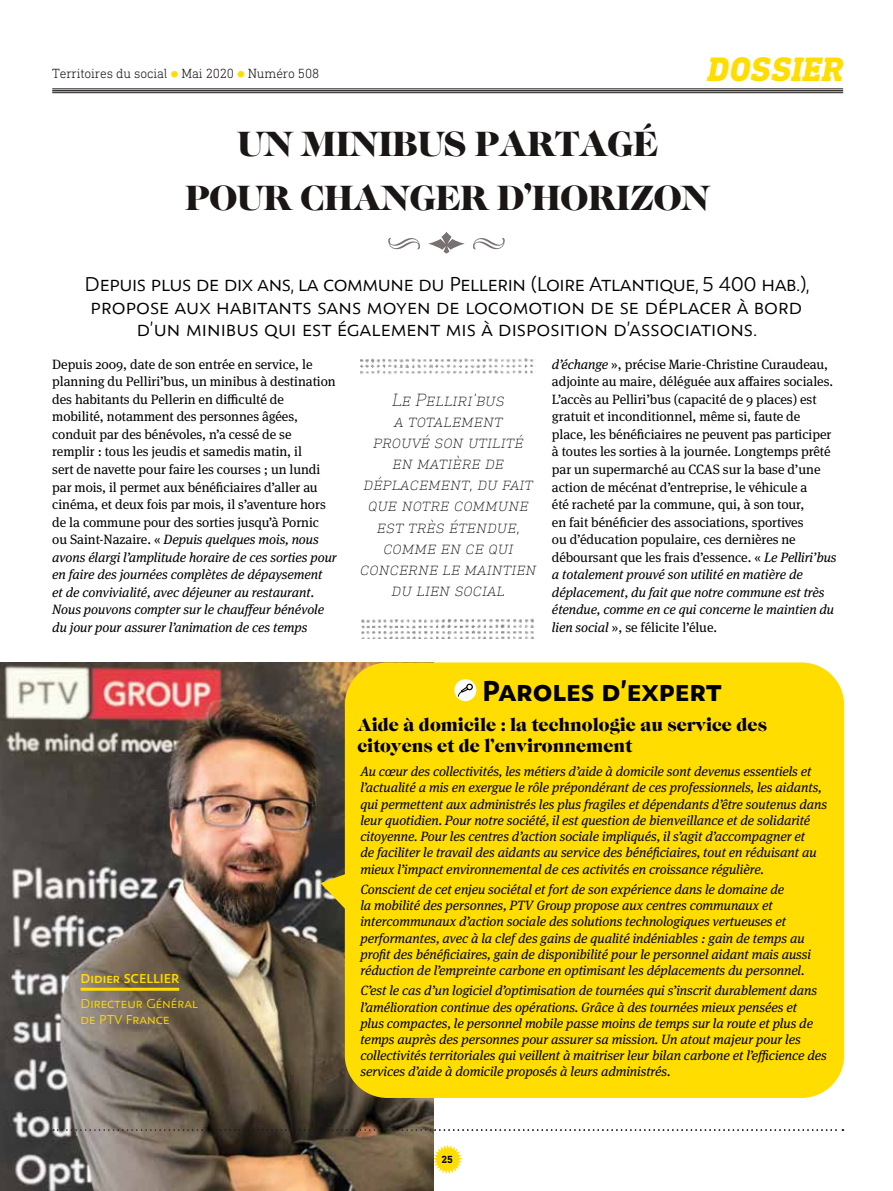
<style>
.page{position:relative;width:893px;height:1191px;background:#fff}
.page>*{position:absolute;margin:0;border:0;box-sizing:border-box;transform-origin:0 0}
.t1{font:36px/54px "Caslon Gra D";letter-spacing:-.01em;color:#1a1615;text-align:center}
.t2{font:italic 800 34.5px "DIN Next Slab Pro";letter-spacing:.01em;color:#fd0}
.t3{font:700 30px "Assemblage";letter-spacing:-.005em;color:#000}
.t4{font:21px/22.5px "Assemblage";color:#000;text-align:center}
.t5{font:italic 200 18px/21px "DIN Next Slab Pro";color:#000;text-align:center}
.t6{font:18px/21.6px "Caslon Gra D";color:#000}
.t7{font:italic 13.5px/16.2px "Meta Serif OT";letter-spacing:-.005em;color:#000}
.t8{font:13.5px/17.5px "Meta Serif OT";letter-spacing:-.005em;color:#000}
.t9{font:300 13.5px "DIN Next Slab Pro";letter-spacing:-.01em;color:#1a1615}
.t10{font:13.5px/16.2px "Assemblage";color:#fd0}
.t11{font:600 13.5px "Assemblage";color:#fd0}
.t12{font:700 10.5px "DIN Next Slab Pro";color:#000}
.s1{font-style:italic}
</style>
<div class="page">
<svg style="left:433px;top:1144px;width:29px;height:30px"></svg>
<svg style="left:171px;top:70px;width:7px;height:8px"></svg>
<svg style="left:237px;top:70px;width:8px;height:8px"></svg>
<hr style="left:52px;top:88px;width:791px;height:1px;background:#1a1615">
<hr style="left:52px;top:90px;width:791px;height:1px;background:#1a1615">
<hr style="left:52px;top:92px;width:791px;height:1px;background:#1a1615">
<svg style="left:473px;top:238px;width:32px;height:11px"></svg>
<svg style="left:388px;top:238px;width:32px;height:11px"></svg>
<svg style="left:428px;top:232px;width:37px;height:22px"></svg>
<img style="left:0;top:662px;width:433px;height:529px">
<div style="left:345px;top:662px;width:499px;height:436px;background:#fd0;border-radius:43px"></div>
<svg style="left:320px;top:872px;width:25px;height:41px"></svg>
<svg style="left:454px;top:679px;width:22px;height:22px"></svg>
<svg style="left:458px;top:683px;width:15px;height:13px"></svg>
<hr style="left:81px;top:987px;width:98px;height:3px;background:#fd0">
<img style="left:360px;top:358px;width:176px;height:281px">
<div style="left:360px;top:375px;width:176px;height:243px;background:#fff"></div>
<svg style="left:53px;top:1129px;width:790px;height:1px"></svg>
<p class="t9" style="left:52px;top:66px;width:269px">Territoires du social Mai 2020 Numéro 508</p>
<h2 class="t2" style="left:664px;top:46px;width:181px">INTERVIEW</h2>
<h2 class="t2" style="left:708px;top:49px;width:137px">DOSSIER</h2>
<h1 class="t1" style="left:185px;top:118px;width:526px">UN MINIBUS PARTAGÉ<br>POUR CHANGER D’HORIZON</h1>
<h3 class="t4" style="left:84px;top:273px;width:727px">Depuis plus de dix ans, la commune du Pellerin (Loire Atlantique, 5 400 hab.), propose aux habitants sans moyen de locomotion de se déplacer à bord d’un minibus qui est également mis à disposition d’associations.</h3>
<p class="t8" style="left:52px;top:355px;width:286px">Depuis 2009, date de son entrée en service, le planning du Pelliri’bus, un minibus à destination des habitants du Pellerin en difficulté de mobilité, notamment des personnes âgées, conduit par des bénévoles, n’a cessé de se remplir : tous les jeudis et samedis matin, il<br>sert de navette pour faire les courses ; un lundi par mois, il permet aux bénéficiaires d’aller au cinéma, et deux fois par mois, il s’aventure hors de la commune pour des sorties jusqu’à Pornic ou Saint-Nazaire. « <span class="s1">Depuis quelques mois, nous avons élargi l’amplitude horaire de ces sorties pour en faire des journées complètes de dépaysement<br>et de convivialité, avec déjeuner au restaurant.<br>Nous pouvons compter sur le chauffeur bénévole du jour pour assurer l’animation de ces temps</span></p>
<p class="t8" style="left:552px;top:355px;width:286px"><span class="s1">d’échange</span> », précise Marie-Christine Curaudeau, adjointe au maire, déléguée aux affaires sociales.<br>L’accès au Pelliri’bus (capacité de 9 places) est gratuit et inconditionnel, même si, faute de place, les bénéficiaires ne peuvent pas participer à toutes les sorties à la journée. Longtemps prêté par un supermarché au CCAS sur la base d’une action de mécénat d’entreprise, le véhicule a<br>été racheté par la commune, qui, à son tour,<br>en fait bénéficier des associations, sportives<br>ou d’éducation populaire, ces dernières ne déboursant que les frais d’essence. « <span class="s1">Le Pelliri’bus a totalement prouvé son utilité en matière de déplacement, du fait que notre commune est très étendue, comme en ce qui concerne le maintien du lien social</span> », se félicite l’élue.</p>
<h3 class="t5" style="left:360px;top:390px;width:181px">Le Pelliri’bus<br>a totalement<br>prouvé son utilité en matière de déplacement,du fait que notre commune est très étendue, comme en ce qui concerne le maintien du lien social</h3>
<h3 class="t3" style="left:482px;top:673px;width:241px">Paroles d’expert</h3>
<p class="t11" style="left:81px;top:971px;width:100px">Didier SCELLIER</p>
<p class="t10" style="left:81px;top:995px;width:119px">Directeur Général de PTV France</p>
<h3 class="t6" style="left:357px;top:714px;width:411px">Aide à domicile : la technologie au service des citoyens et de l’environnement</h3>
<p class="t7" style="left:360px;top:764px;width:468px">Au cœur des collectivités, les métiers d’aide à domicile sont devenus essentiels et l’actualité a mis en exergue le rôle prépondérant de ces professionnels, les aidants, qui permettent aux administrés les plus fragiles et dépendants d’être soutenus dans leur quotidien. Pour notre société, il est question de bienveillance et de solidarité citoyenne. Pour les centres d’action sociale impliqués, il s’agit d’accompagner et<br>de faciliter le travail des aidants au service des bénéficiaires, tout en réduisant au mieux l’impact environnemental de ces activités en croissance régulière.</p>
<p class="t7" style="left:360px;top:881px;width:452px">Conscient de cet enjeu sociétal et fort de son expérience dans le domaine de<br>la mobilité des personnes, PTV Group propose aux centres communaux et intercommunaux d’action sociale des solutions technologiques vertueuses et performantes, avec à la clef des gains de qualité indéniables : gain de temps au profit des bénéficiaires, gain de disponibilité pour le personnel aidant mais aussi réduction de l’empreinte carbone en optimisant les déplacements du personnel.</p>
<p class="t7" style="left:360px;top:983px;width:468px">C’est le cas d’un logiciel d’optimisation de tournées qui s’inscrit durablement dans l’amélioration continue des opérations. Grâce à des tournées mieux pensées et<br>plus compactes, le personnel mobile passe moins de temps sur la route et plus de temps auprès des personnes pour assurer sa mission. Un atout majeur pour les collectivités territoriales qui veillent à maitriser leur bilan carbone et l’efficience des services d’aide à domicile proposés à leurs administrés.</p>
<p class="t12" style="left:441px;top:1153px;width:13px">25</p>
</div>
